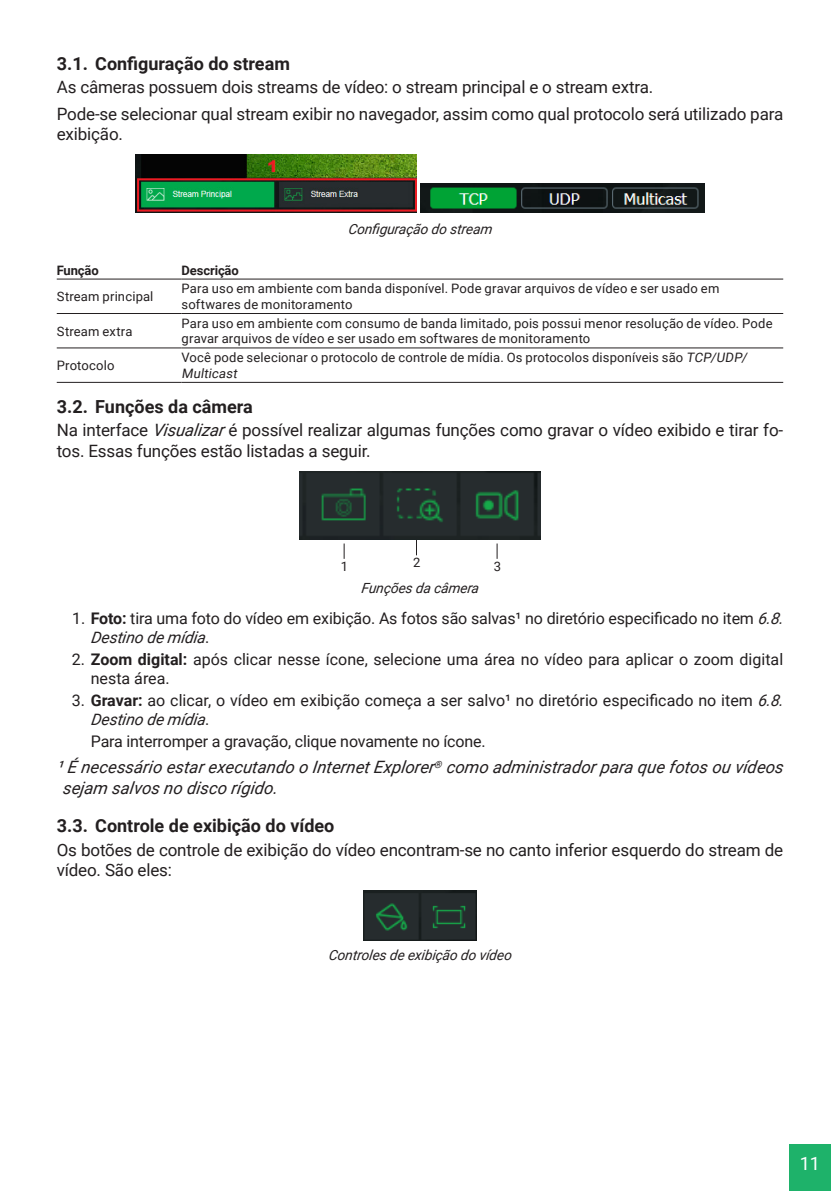
<style>
.page{position:relative;width:840px;height:1191px;background:#fff}
.page>*{position:absolute;margin:0;border:0;box-sizing:border-box;transform-origin:0 0}
.t1{font:18.2px "Roboto";color:#fff}
.t2{font:700 18px "Roboto";color:#231f20}
._0__Corpo_de_texto{font:17px/20.4px "Roboto";letter-spacing:-.01em;color:#231f20}
._0__Corpo_de_texto-2{font:italic 17px/20.4px "Roboto";color:#231f20}
._0__Corpo_de_texto-3{font:16px/19.2px "Roboto";color:#231f20}
._7__Legenda{font:italic 14px "Roboto";color:#231f20}
._8__Tabela_Texto{font:13px/15.6px "Roboto";letter-spacing:.015em;color:#231f20}
._9__Tabela_Título{font:700 13px "Roboto";letter-spacing:-.01em;color:#231f20}
._0__Corpo_de_texto-4{font:13px "Roboto";color:#231f20}
.s1{font-style:italic}
.s2{font-weight:700}
</style>
<div class="page">
<div style="left:788px;top:1144px;width:42px;height:47px;background:#1eb26a"></div>
<img style="left:135px;top:155px;width:281px;height:57px">
<img style="left:420px;top:183px;width:284px;height:29px">
<hr style="left:57px;top:313px;width:124px;height:1px;background:#231f20">
<hr style="left:181px;top:313px;width:601px;height:1px;background:#231f20">
<hr style="left:57px;top:347px;width:124px;height:1px;background:#231f20">
<hr style="left:57px;top:279px;width:124px;height:1px;background:#231f20">
<hr style="left:181px;top:279px;width:601px;height:1px;background:#231f20">
<hr style="left:181px;top:347px;width:601px;height:1px;background:#231f20">
<hr style="left:57px;top:382px;width:124px;height:1px;background:#231f20">
<hr style="left:181px;top:382px;width:601px;height:1px;background:#231f20">
<img style="left:299px;top:471px;width:241px;height:68px">
<svg style="left:343px;top:543px;width:1px;height:16px"></svg>
<svg style="left:416px;top:540px;width:1px;height:15px"></svg>
<svg style="left:496px;top:543px;width:1px;height:16px"></svg>
<img style="left:363px;top:891px;width:113px;height:49px">
<p class="t2" style="left:57px;top:51px;width:234px">3.1. Configuração do stream</p>
<p class="_0__Corpo_de_texto" style="left:57px;top:77px;width:597px">As câmeras possuem dois streams de vídeo: o stream principal e o stream extra.</p>
<p class="_0__Corpo_de_texto" style="left:57px;top:103px;width:727px">Pode-se selecionar qual stream exibir no navegador, assim como qual protocolo será utilizado para exibição.</p>
<p class="_7__Legenda" style="left:348px;top:219px;width:148px">Configuração do stream</p>
<p class="_9__Tabela_Título" style="left:57px;top:261px;width:43px">Função</p>
<p class="_9__Tabela_Título" style="left:181px;top:261px;width:59px">Descrição</p>
<p class="_8__Tabela_Texto" style="left:57px;top:288px;width:98px">Stream principal</p>
<p class="_8__Tabela_Texto" style="left:181px;top:280px;width:539px">Para uso em ambiente com banda disponível. Pode gravar arquivos de vídeo e ser usado em softwares de monitoramento</p>
<p class="_8__Tabela_Texto" style="left:57px;top:323px;width:77px">Stream extra</p>
<p class="_8__Tabela_Texto" style="left:181px;top:315px;width:592px">Para uso em ambiente com consumo de banda limitado, pois possui menor resolução de vídeo. Pode gravar arquivos de vídeo e ser usado em softwares de monitoramento</p>
<p class="_8__Tabela_Texto" style="left:57px;top:357px;width:59px">Protocolo</p>
<p class="_8__Tabela_Texto" style="left:181px;top:349px;width:569px">Você pode selecionar o protocolo de controle de mídia. Os protocolos disponíveis são <span class="s1">TCP/UDP/<br>Multicast</span></p>
<p class="t2" style="left:57px;top:394px;width:197px">3.2. Funções da câmera</p>
<p class="_0__Corpo_de_texto" style="left:57px;top:419px;width:727px">Na interface <span class="s1">Visualizar</span>é possível realizar algumas funções como gravar o vídeo exibido e tirar fo&shy;tos. Essas funções estão listadas a seguir.</p>
<p class="_0__Corpo_de_texto-4" style="left:340px;top:557px;width:9px">1</p>
<p class="_0__Corpo_de_texto-4" style="left:413px;top:553px;width:9px">2</p>
<p class="_0__Corpo_de_texto-4" style="left:493px;top:557px;width:9px">3</p>
<p class="_7__Legenda" style="left:361px;top:578px;width:122px">Funções da câmera</p>
<p class="_0__Corpo_de_texto-3" style="left:91px;top:607px;width:697px;text-indent:-19px">1. <span class="s2">Foto:</span> tira uma foto do vídeo em exibição. As fotos são salvas¹ no diretório especificado no item <span class="s1">6.8.<br>Destino de mídia</span>.</p>
<p class="_0__Corpo_de_texto-3" style="left:91px;top:649px;width:693px;text-indent:-19px">2. <span class="s2">Zoom digital:</span> após clicar nesse ícone, selecione uma área no vídeo para aplicar o zoom digital nesta área.</p>
<p class="_0__Corpo_de_texto-3" style="left:91px;top:690px;width:697px;text-indent:-19px">3. <span class="s2">Gravar:</span> ao clicar, o vídeo em exibição começa a ser salvo¹ no diretório especificado no item <span class="s1">6.8.<br>Destino de mídia</span>.</p>
<p class="_0__Corpo_de_texto-3" style="left:91px;top:731px;width:396px">Para interromper a gravação, clique novamente no ícone.</p>
<p class="_0__Corpo_de_texto-2" style="left:62px;top:756px;width:725px;text-indent:-6px">¹É necessário estarexecutando o InternetExplorer<sup>®</sup> como administradorpara que fotos ou vídeos sejam salvos no disco rígido.</p>
<p class="t2" style="left:57px;top:813px;width:279px">3.3. Controle de exibição do vídeo</p>
<p class="_0__Corpo_de_texto" style="left:57px;top:839px;width:727px">Os botões de controle de exibição do vídeo encontram-se no canto inferior esquerdo do stream de vídeo. São eles:</p>
<p class="_7__Legenda" style="left:328px;top:945px;width:187px">Controles de exibição do vídeo</p>
<p class="t1" style="left:799px;top:1151px;width:22px">11</p>
</div>
